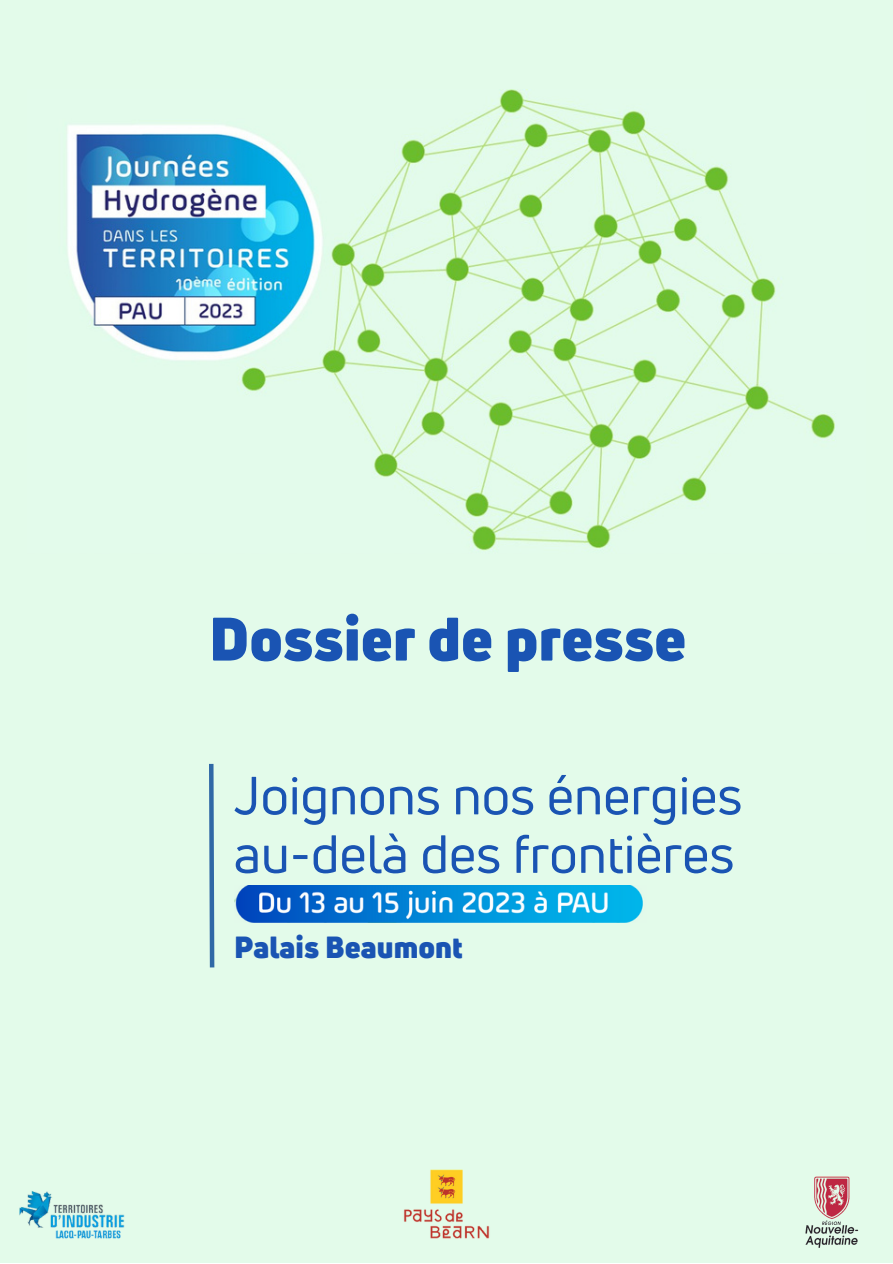
<style>
.page{position:relative;width:893px;height:1264px;background:#fff}
.page>*{position:absolute;margin:0;border:0;box-sizing:border-box;transform-origin:0 0}
.t1{font:900 60px "Uni Neue";color:#1a54b3}
.t2{font:52.5px/58.5px "Uni Neue";color:#1a54b3}
.t3{font:900 30px "Uni Neue";color:#1a54b3}
</style>
<div class="page">
<div style="left:0;top:0;width:892px;height:1262px;background:#e3fbea"></div>
<img style="left:67px;top:89px;width:768px;height:462px">
<img style="left:234px;top:885px;width:409px;height:37px">
<svg style="left:209px;top:763px;width:6px;height:205px"></svg>
<img style="left:404px;top:1169px;width:86px;height:70px">
<img style="left:805px;top:1176px;width:54px;height:72px">
<img style="left:19px;top:1191px;width:106px;height:48px">
<p class="t1" style="left:209px;top:597px;width:479px">Dossier de presse</p>
<p class="t2" style="left:234px;top:765px;width:509px">Joignons nos énergies au-delà des frontières</p>
<p class="t3" style="left:234px;top:926px;width:230px">Palais Beaumont</p>
</div>
